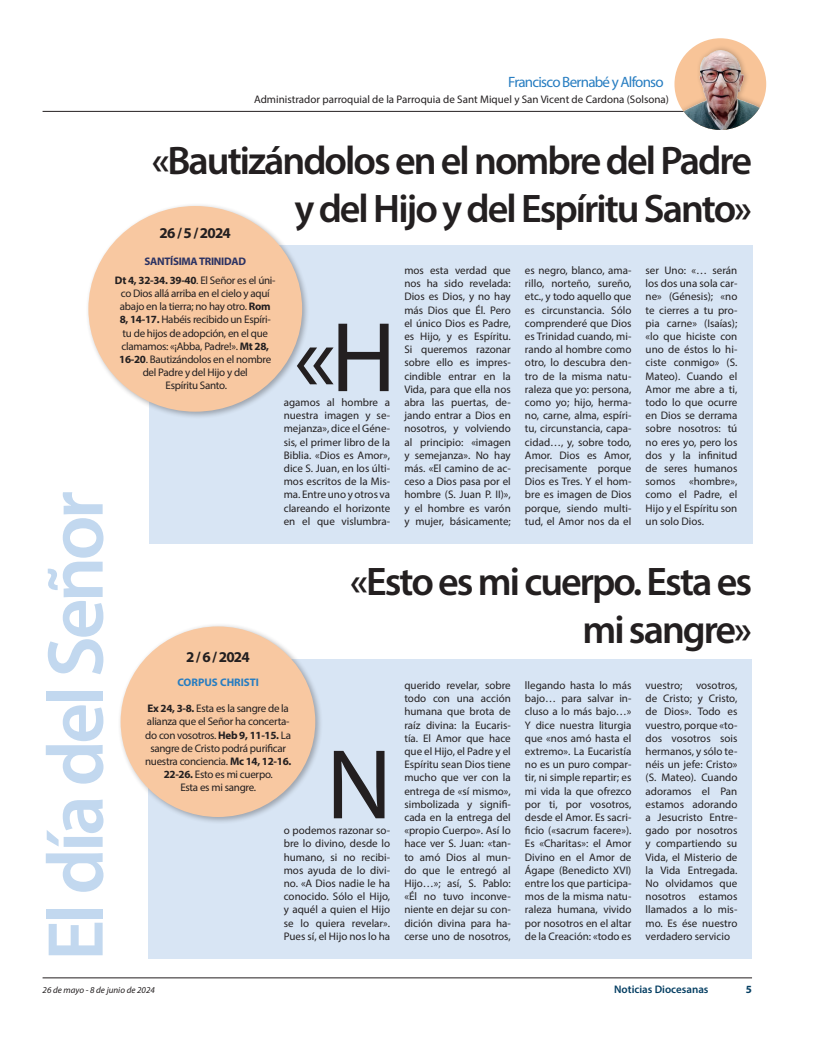
<style>
.page{position:relative;width:823px;height:1049px;background:#fff}
.page>*{position:absolute;margin:0;border:0;box-sizing:border-box;transform-origin:0 0}
.t1{font:100px "Myriad Pro";color:#231f20}
.t2{font:600 80px "Myriad Pro";letter-spacing:-.05em;color:#c2d8ef}
.t3{font:600 40px "Myriad Pro";letter-spacing:-.05em;color:#231f20}
.t4{font:15px "Myriad Pro";letter-spacing:-.05em;color:#277dc1}
.t5{font:700 15px "Myriad Pro";letter-spacing:-.05em;color:#231f20}
.t6{font:11px/13.2px "Myriad Pro";color:#231f20;text-align:justify}
.t7{font:11px/13.2px "Myriad Pro";letter-spacing:-.025em;color:#231f20;text-align:center}
.t8{font:600 11px "Myriad Pro";color:#043e62}
.t9{font:700 11px "Myriad Pro";letter-spacing:-.025em;color:#2c3363}
.t10{font:700 11px "Myriad Pro";color:#277dc1}
.t11{font:700 11px "Myriad Pro";color:#043e62}
.t12{font:italic 9px "Myriad Pro";color:#231f20}
.s1{color:#fff}
.s2{font-weight:700}
</style>
<div class="page">
<hr style="left:43px;top:978px;width:708px;height:1px;background:#231f20">
<hr style="left:43px;top:111px;width:708px;height:1px;background:#231f20">
<img style="left:674px;top:43px;width:91px;height:87px">
<div style="left:149px;top:245px;width:602px;height:299px;background:#d8e5f4"></div>
<div style="left:85px;top:203px;width:224px;height:216px;background:#231f20;opacity:.33"></div>
<div style="left:88px;top:206px;width:214px;height:206px;background:#f8c8a1;border-radius:50%"></div>
<div style="left:148px;top:659px;width:603px;height:300px;background:#d8e5f4"></div>
<div style="left:117px;top:623px;width:205px;height:201px;background:#231f20;opacity:.33"></div>
<div style="left:120px;top:626px;width:195px;height:191px;background:#f8c8a1;border-radius:50%"></div>
<p class="t4" style="left:508px;top:72px;width:157px">Francisco Bernabé y Alfonso</p>
<p class="t6" style="left:254px;top:92px;width:416px">Administrador parroquial de la Parroquia de Sant Miquel y San Vicent de Cardona (Solsona)</p>
<p class="t2" style="left:25px;top:961px;width:471px;rotate:-90deg">El dí<span class="s1">a d</span>el Señor</p>
<p class="t3" style="left:152px;top:135px;width:601px">«Bautizándolos en el nombre del Padre</p>
<p class="t3" style="left:294px;top:183px;width:459px">y del Hijo y del Espíritu Santo»</p>
<p class="t5" style="left:159px;top:223px;width:73px">26 / 5 / 2024</p>
<p class="t9" style="left:144px;top:254px;width:103px">SANTÍSIMA TRINIDAD</p>
<p class="t7" style="left:115px;top:273px;width:162px"><span class="s2">Dt 4, 32-34. 39-40</span>. El Señor es el úni&shy;co Dios allá arriba en el cielo y aquí abajo en la tierra; no hay otro. <span class="s2">Rom 8, 14-17.</span> Habéis recibido un Espíri&shy;tu de hijos de adopción, en el que clamamos: «¡Abba, Padre!». <span class="s2">Mt 28, 16-20</span>. Bautizándolos en el nombre del Padre y del Hijo y del</p>
<p class="t7" style="left:165px;top:379px;width:63px">Espíritu Santo.</p>
<p class="t1" style="left:294px;top:296px;width:104px">«H</p>
<p class="t6" style="left:283px;top:395px;width:108px">agamos al hombre a nuestra imagen y se&shy;mejanza», dice el Géne&shy;sis, el primer libro de la Biblia. «Dios es Amor», dice S. Juan, en los últi&shy;mos escritos de la Mis&shy;ma. Entre uno y otros va clareando el horizonte en el que vislumbra-</p>
<p class="t6" style="left:404px;top:263px;width:108px">mos esta verdad que nos ha sido revelada:<br>Dios es Dios, y no hay más Dios que Él. Pero el único Dios es Padre, es Hijo, y es Espíritu.<br>Si queremos razonar sobre ello es impres&shy;cindible entrar en la Vida, para que ella nos abra las puertas, de&shy;jando entrar a Dios en nosotros, y volviendo al principio: «imagen y semejanza». No hay más. «El camino de ac&shy;ceso a Dios pasa por el hombre (S. Juan P. II)», y el hombre es varón y mujer, básicamente;</p>
<p class="t6" style="left:524px;top:263px;width:108px">es negro, blanco, ama&shy;rillo, norteño, sureño, etc., y todo aquello que es circunstancia. Sólo comprenderé que Dios es Trinidad cuando, mi&shy;rando al hombre como otro, lo descubra den&shy;tro de la misma natu&shy;raleza que yo: persona, como yo; hijo, herma&shy;no, carne, alma, espíri&shy;tu, circunstancia, capa&shy;cidad…, y, sobre todo, Amor. Dios es Amor, precisamente porque Dios es Tres. Y el hom&shy;bre es imagen de Dios porque, siendo multi&shy;tud, el Amor nos da el</p>
<p class="t6" style="left:645px;top:263px;width:93px">ser Uno: «… serán los dos una sola car&shy;ne» (Génesis); «no te cierres a tu pro&shy;pia carne» (Isaías); «lo que hiciste con uno de éstos lo hi&shy;ciste conmigo» (S.<br>Mateo). Cuando el Amor me abre a ti, todo lo que ocurre en Dios se derrama sobre nosotros: tú no eres yo, pero los dos y la infinitud de seres humanos somos «hombre», como el Padre, el Hijo y el Espíritu son un solo Dios.</p>
<p class="t5" style="left:186px;top:647px;width:65px">2 / 6 / 2024</p>
<p class="t3" style="left:350px;top:556px;width:403px">«Esto es mi cuerpo. Esta es</p>
<p class="t3" style="left:582px;top:604px;width:171px">mi sangre»</p>
<p class="t10" style="left:177px;top:675px;width:83px">CORPUS CHRISTI</p>
<p class="t7" style="left:145px;top:702px;width:148px"><span class="s2">Ex 24, 3-8.</span> Esta es la sangre de la alianza que el Señor ha concerta&shy;do con vosotros. <span class="s2">Heb 9, 11-15.</span> La sangre de Cristo podrá purificar nuestra conciencia. <span class="s2">Mc 14, 12-16.<br>22-26.</span> Esto es mi cuerpo.</p>
<p class="t7" style="left:180px;top:781px;width:77px">Esta es mi sangre.</p>
<p class="t1" style="left:326px;top:723px;width:67px">N</p>
<p class="t6" style="left:283px;top:824px;width:108px">o podemos razonar so&shy;bre lo divino, desde lo humano, si no recibi&shy;mos ayuda de lo divi&shy;no. «A Dios nadie le ha conocido. Sólo el Hijo, y aquél a quien el Hijo se lo quiera revelar».<br>Pues sí, el Hijo nos lo ha</p>
<p class="t6" style="left:404px;top:678px;width:108px">querido revelar, sobre todo con una acción humana que brota de raíz divina: la Eucaris&shy;tía. El Amor que hace que el Hijo, el Padre y el Espíritu sean Dios tiene mucho que ver con la entrega de «sí mismo», simbolizada y signifi&shy;cada en la entrega del «propio Cuerpo». Así lo hace ver S. Juan: «tan&shy;to amó Dios al mun&shy;do que le entregó al Hijo…»; así, S. Pablo: «Él no tuvo inconve&shy;niente en dejar su con&shy;dición divina para ha&shy;cerse uno de nosotros,</p>
<p class="t6" style="left:524px;top:678px;width:108px">llegando hasta lo más bajo… para salvar in&shy;cluso a lo más bajo…» Y dice nuestra liturgia que «nos amó hasta el extremo». La Eucaristía no es un puro compar&shy;tir, ni simple repartir; es mi vida la que ofrezco por ti, por vosotros, desde el Amor. Es sacri&shy;ficio («sacrum facere»).<br>Es «Charitas»: el Amor Divino en el Amor de Ágape (Benedicto XVI) entre los que participa&shy;mos de la misma natu&shy;raleza humana, vivido por nosotros en el altar de la Creación: «todo es</p>
<p class="t6" style="left:645px;top:678px;width:93px">vuestro; vosotros, de Cristo; y Cristo, de Dios». Todo es vuestro, porque «to&shy;dos vosotros sois hermanos, y sólo te&shy;néis un jefe: Cristo» (S. Mateo). Cuando adoramos el Pan estamos adorando a Jesucristo Entre&shy;gado por nosotros y compartiendo su Vida, el Misterio de la Vida Entregada.<br>No olvidamos que nosotros estamos llamados a lo mis&shy;mo. Es ése nuestro verdadero servicio</p>
<p class="t12" style="left:43px;top:984px;width:114px">26 de mayo - 8 de junio de 2024</p>
<p class="t8" style="left:613px;top:982px;width:96px">Noticias Diocesanas</p>
<p class="t11" style="left:745px;top:982px;width:8px">5</p>
</div>
